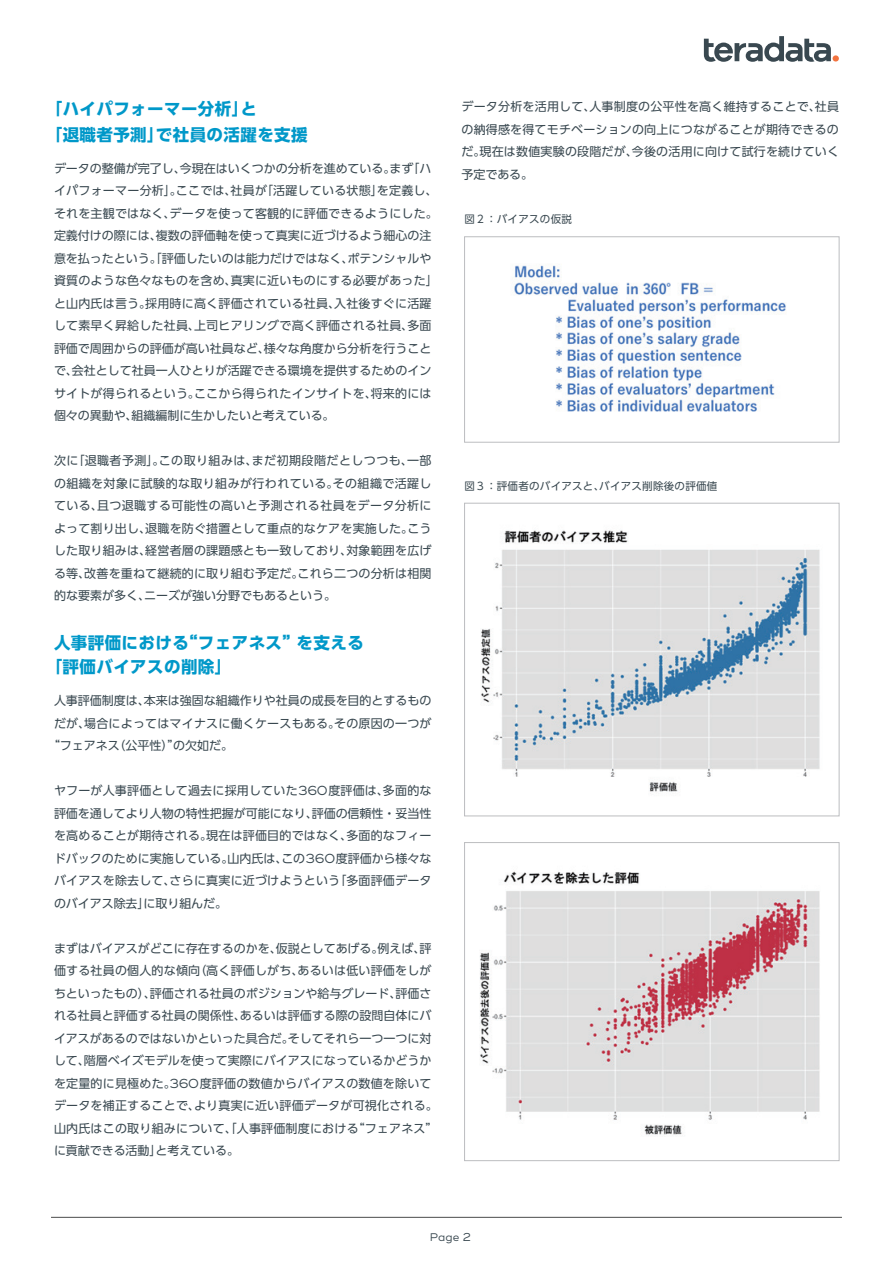
<style>
.page{position:relative;width:893px;height:1263px;background:#fff}
.page>*{position:absolute;margin:0;border:0;box-sizing:border-box;transform-origin:0 0}
.t1{font:700 16.5px/25.5px "UD Shin Go Pro";letter-spacing:.025em;color:#0098c9}
.t2{font:12px/22.5px "UD Shin Go Pro";color:#394850;text-align:justify}
.t3{font:10.95px "Ridley Grotesk";color:#394850}
.t4{font:10.5px "UD Shin Go Pro";letter-spacing:.025em;color:#394850}
.s1{font-family:"Ridley Grotesk";font-size:13.05px}
.s2{font-size:11.4px}
</style>
<div class="page">
<img style="left:479px;top:854px;width:361px;height:297px">
<img style="left:481px;top:514px;width:359px;height:295px">
<svg style="left:704px;top:36px;width:127px;height:26px"></svg>
<div style="left:833px;top:55px;width:6px;height:7px;background:#f3733f;border-radius:50%"></div>
<hr style="left:51px;top:1217px;width:791px;height:1px;background:#4b4c4c">
<img style="left:514px;top:265px;width:272px;height:147px">
<div style="left:464px;top:237px;width:375px;height:205px;border:1px solid #bcbdc0"></div>
<div style="left:464px;top:503px;width:375px;height:313px;border:1px solid #bcbdc0"></div>
<div style="left:464px;top:842px;width:375px;height:319px;border:1px solid #bcbdc0"></div>
<h1 class="t1" style="left:46px;top:96px;width:263px">「ハイパフォーマー分析」と<br>「退職者予測」で社員の活躍を支援</h1>
<p class="t2" style="left:54px;top:157px;width:385px;text-align:left">データの整備が完了し、今現在はいくつかの分析を進めている。まず「ハイパフォーマー分析」。ここでは、社員が「活躍している状態」を定義し、それを主観ではなく、データを使って客観的に評価できるようにした。定義付けの際には、複数の評価軸を使って真実に近づけるよう細心の注意を払ったという。「評価したいのは能力だけではなく、ポテンシャルや資質のような色々なものを含め、真実に近いものにする必要があった」と山内氏は言う。採用時に高く評価されている社員、入社後すぐに活躍して素早く昇給した社員、上司ヒアリングで高く評価される社員、多面評価で周囲からの評価が高い社員など、様々な角度から分析を行うことで、会社として社員一人ひとりが活躍できる環境を提供するためのインサイトが得られるという。ここから得られたインサイトを、将来的には個々の異動や、組織編制に生かしたいと考えている。</p>
<p class="t2" style="left:54px;top:449px;width:379px">次に「退職者予測」。この取り組みは、まだ初期段階だとしつつも、一部の組織を対象に試験的な取り組みが行われている。その組織で活躍している、且つ退職する可能性の高いと予測される社員をデータ分析によって割り出し、退職を防ぐ措置として重点的なケアを実施した。こうした取り組みは、経営者層の課題感とも一致しており、対象範囲を広げる等、改善を重ねて継続的に取り組む予定だ。これら二つの分析は相関的な要素が多く、ニーズが強い分野でもあるという。</p>
<h1 class="t1" style="left:46px;top:630px;width:320px;line-height:24px;text-indent:8px">人事評価における“フェアネス”を支える「評価バイアスの削除」</h1>
<p class="t2" style="left:54px;top:689px;width:379px">人事評価制度は、本来は強固な組織作りや社員の成長を目的とするもの</p>
<p class="t2" style="left:54px;top:712px;width:379px">だが、場合によってはマイナスに働くケースもある。その原因の一つが</p>
<p class="t2" style="left:48px;top:734px;width:187px">“フェアネス（公平性）”の欠如だ。</p>
<p class="t2" style="left:54px;top:779px;width:379px">ヤフーが人事評価として過去に採用していた<span class="s1">360</span>度評価は、多面的な評価を通してより人物の特性把握が可能になり、評価の信頼性・妥当性を高めることが期待される。現在は評価目的ではなく、多面的なフィードバックのために実施している。山内氏は、この<span class="s1">360</span>度評価から様々なバイアスを除去して、さらに真実に近づけようという「多面評価データのバイアス除去」に取り組んだ。</p>
<p class="t2" style="left:54px;top:937px;width:385px;text-align:left">まずはバイアスがどこに存在するのかを、仮説としてあげる。例えば、評価する社員の個人的な傾向（高く評価しがち、あるいは低い評価をしがちといったもの）、評価される社員のポジションや給与グレード、評価される社員と評価する社員の関係性、あるいは評価する際の設問自体にバイアスがあるのではないかといった具合だ。そしてそれら一つ一つに対して、階層ベイズモデルを使って実際にバイアスになっているかどうかを定量的に見極めた。<span class="s1">360</span>度評価の数値からバイアスの数値を除いてデータを補正することで、より真実に近い評価データが可視化される。山内氏はこの取り組みについて、「人事評価制度における“フェアネス”に貢献できる活動」と考えている。</p>
<p class="t2" style="left:462px;top:95px;width:379px">データ分析を活用して、人事制度の公平性を高く維持することで、社員の納得感を得てモチベーションの向上につながることが期待できるのだ。現在は数値実験の段階だが、今後の活用に向けて試行を続けていく予定である。</p>
<p class="t4" style="left:465px;top:211px;width:109px">図２：バイアスの仮説</p>
<p class="t4" style="left:465px;top:477px;width:254px">図３：評価者のバイアスと、バイアス削除後の評価値</p>
<p class="t3" style="left:430px;top:1231px;width:42px">Page <span class="s2">2</span></p>
</div>
